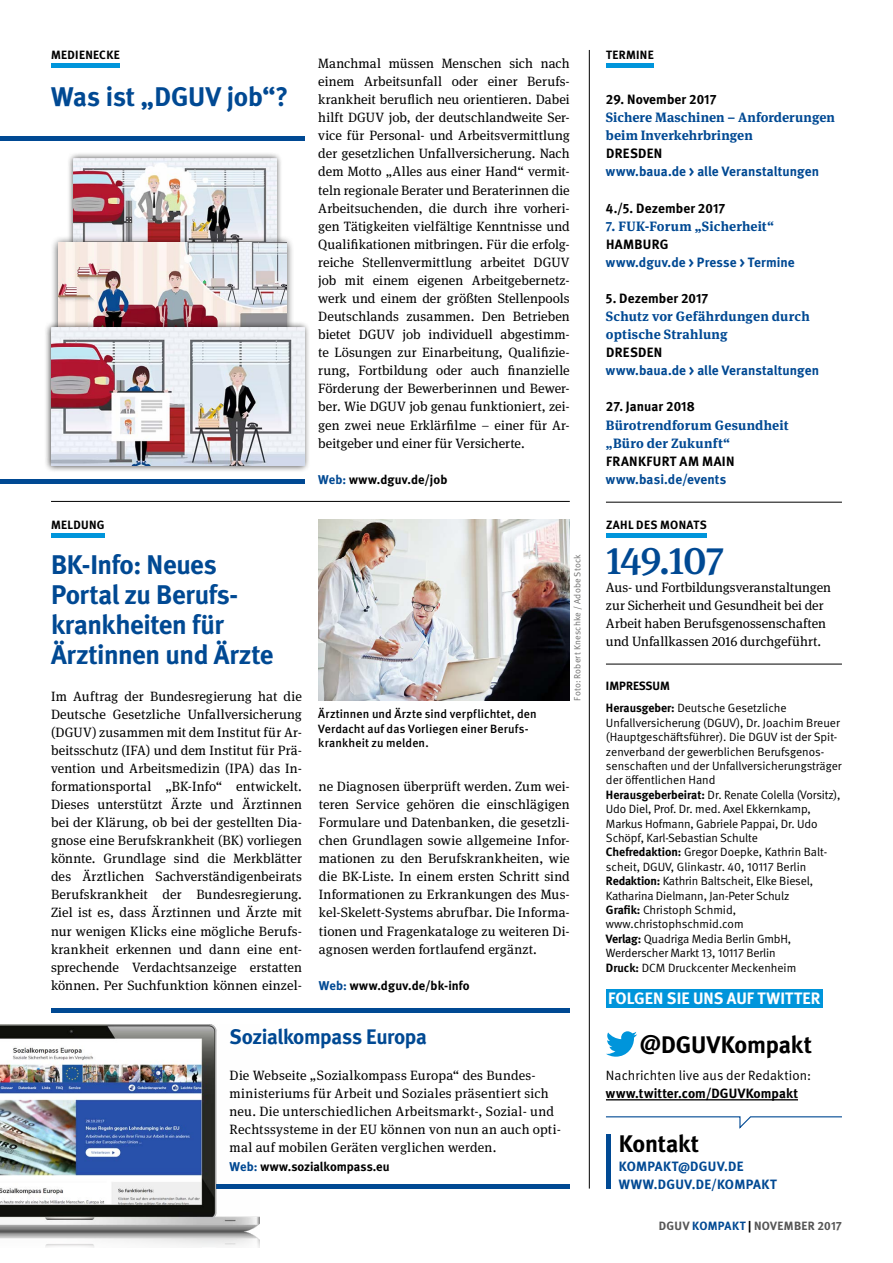
<style>
.page{position:relative;width:893px;height:1263px;background:#fff}
.page>*{position:absolute;margin:0;border:0;box-sizing:border-box;transform-origin:0 0}
.Zahl_des_Monats{font:500 39px "DGUV Meta Serif";letter-spacing:-.045em;color:#004993}
.Headline__Seite_4{font:700 27px/30px "DGUV Meta";letter-spacing:-.01em;color:#004993}
.Headline__Twitter{font:700 24px "DGUV Meta";letter-spacing:-.005em;color:#000}
.Headline__Kontakt{font:700 24px "DGUV Meta";letter-spacing:-.01em;color:#000}
.Headline__Seite_4-2{font:700 21px "DGUV Meta";letter-spacing:-.02em;color:#004993}
.Rubrik__Twitter{font:700 16.5px "DGUV Meta";letter-spacing:.005em;color:#fff}
.Fließtext{font:13.5px/18px "DGUV Meta Serif";letter-spacing:.01em;color:#000;text-align:justify}
.Erster_Absatz{font:13.5px/18px "DGUV Meta Serif";letter-spacing:.005em;color:#000;text-align:justify}
.Erster_Absatz__links{font:13.5px/18px "DGUV Meta Serif";letter-spacing:.01em;color:#000}
.Termin__Titel{font:700 13.5px/18px "DGUV Meta Serif";letter-spacing:.01em;color:#004993}
.Termin__Link{font:700 13.5px "DGUV Meta";letter-spacing:.005em;color:#004993}
.Termin__Datum{font:700 13.5px "DGUV Meta";letter-spacing:.005em;color:#000}
.Weblink{font:13.5px/18px "DGUV Meta";letter-spacing:.005em;color:#000}
.Termin__Location{font:700 13.5px "DGUV Meta";letter-spacing:.025em;color:#000}
.Kontakt__Links{font:700 13.5px "DGUV Meta";letter-spacing:.02em;color:#004993}
.Weblink-2{font:700 12.75px "DGUV Meta";letter-spacing:.005em;color:#000}
.Impressum{font:12px/14.4px "DGUV Meta";letter-spacing:-.01em;color:#000}
.Bildzeile{font:500 12px/14.4px "DGUV Meta";letter-spacing:.01em;color:#000}
.Rubrik{font:700 12px "DGUV Meta";letter-spacing:.03em;color:#000}
.t1{font:700 12px "DGUV Meta";letter-spacing:.025em;color:#565656}
.Impressum-2{font:700 12px "DGUV Meta";color:#000}
.Bildquelle{font:9px "DGUV Meta";letter-spacing:.02em;color:#6f6f6e}
.s1{color:#004993}
.s2{font-weight:700}
.s3{color:#000}
</style>
<div class="page">
<hr style="left:606px;top:1134px;width:4px;height:54px;background:#004993">
<div style="left:606px;top:990px;width:217px;height:18px;background:#0095db"></div>
<hr style="left:606px;top:1099px;width:192px;height:1px;background:#000">
<svg style="left:606px;top:1031px;width:31px;height:26px"></svg>
<svg style="left:606px;top:1116px;width:236px;height:13px"></svg>
<hr style="left:589px;top:50px;width:1px;height:1138px;background:#000">
<hr style="left:606px;top:502px;width:236px;height:1px;background:#000">
<hr style="left:606px;top:664px;width:236px;height:1px;background:#000">
<hr style="left:51px;top:1184px;width:519px;height:4px;background:#004993">
<hr style="left:51px;top:1008px;width:519px;height:4px;background:#004993">
<hr style="left:51px;top:501px;width:519px;height:1px;background:#000">
<hr style="left:51px;top:534px;width:54px;height:4px;background:#0095db">
<hr style="left:606px;top:64px;width:48px;height:4px;background:#0095db">
<hr style="left:0;top:136px;width:304px;height:4px;background:#004993">
<div style="left:0;top:479px;width:304px;height:5px;background:#004993"></div>
<div style="left:67px;top:152px;width:216px;height:123px;background:#000;opacity:.75"></div>
<img style="left:74px;top:158px;width:202px;height:77px">
<div style="left:50px;top:235px;width:245px;height:140px;background:#000;opacity:.75"></div>
<img style="left:58px;top:243px;width:229px;height:78px">
<hr style="left:51px;top:64px;width:69px;height:4px;background:#0095db">
<img style="left:319px;top:520px;width:251px;height:181px">
<hr style="left:606px;top:533px;width:101px;height:4px;background:#0095db">
<img style="left:0;top:1024px;width:259px;height:223px">
<div style="left:45px;top:321px;width:266px;height:151px;background:#000;opacity:.75"></div>
<img style="left:51px;top:328px;width:253px;height:138px">
<h1 class="Rubrik" style="left:51px;top:48px;width:70px">MEDIENECKE</h1>
<p class="Headline__Seite_4" style="left:51px;top:83px;width:239px">Was ist „DGUV job“?</p>
<h1 class="Rubrik" style="left:51px;top:518px;width:55px">MELDUNG</h1>
<p class="Headline__Seite_4" style="left:51px;top:551px;width:224px">BK-Info: Neues<br>Portal zu Berufs&shy;krankheiten für<br>Ärztinnen und Ärzte</p>
<p class="Fließtext" style="left:51px;top:687px;width:252px">Im Auftrag der Bundesregierung hat die Deutsche Gesetzliche Unfallversicherung (DGUV) zusammen mit dem Institut für Ar&shy;beitsschutz (IFA) und dem Institut für Prä&shy;vention und Arbeitsmedizin (IPA) das In&shy;formationsportal „BK-Info“ entwickelt.<br>Dieses unterstützt Ärzte und Ärztinnen bei der Klärung, ob bei der gestellten Dia&shy;gnose eine Berufskrankheit (BK) vorliegen könnte. Grundlage sind die Merkblätter des Ärztlichen Sachverständigenbeirats Berufskrankheit der Bundesregierung.<br>Ziel ist es, dass Ärztinnen und Ärzte mit nur wenigen Klicks eine mögliche Berufs&shy;krankheit erkennen und dann eine ent&shy;sprechende Verdachtsanzeige erstatten können. Per Suchfunktion können einzel-</p>
<p class="Erster_Absatz" style="left:318px;top:55px;width:253px">Manchmal müssen Menschen sich nach einem Arbeitsunfall oder einer Berufs&shy;krankheit beruflich neu orientieren. Dabei hilft DGUV job, der deutschlandweite Ser&shy;vice für Personal- und Arbeitsvermittlung der gesetzlichen Unfallversicherung. Nach dem Motto „Alles aus einer Hand“ vermit&shy;teln regionale Berater und Beraterinnen die Arbeitsuchenden, die durch ihre vorheri&shy;gen Tätigkeiten vielfältige Kenntnisse und Qualifikationen mitbringen. Für die erfolg&shy;reiche Stellenvermittlung arbeitet DGUV job mit einem eigenen Arbeitgebernetz&shy;werk und einem der größten Stellenpools Deutschlands zusammen. Den Betrieben bietet DGUV job individuell abgestimm&shy;te Lösungen zur Einarbeitung, Qualifizie&shy;rung, Fortbildung oder auch finanzielle Förderung der Bewerberinnen und Bewer&shy;ber. Wie DGUV job genau funktioniert, zei&shy;gen zwei neue Erklärfilme – einer für Ar&shy;beitgeber und einer für Versicherte.</p>
<p class="Weblink-2" style="left:318px;top:472px;width:131px"><span class="s1">Web:</span> www.dguv.de/job</p>
<p class="Bildzeile" style="left:318px;top:707px;width:220px">Ärztinnen und Ärzte sind verpflichtet, den<br>Verdacht auf das Vorliegen einer Berufs&shy;krankheit zu melden.</p>
<p class="Bildquelle" style="left:572px;top:701px;width:148px;rotate:-90deg">Foto: Robert Kneschke / Adobe Stock</p>
<p class="Fließtext" style="left:319px;top:777px;width:252px">ne Diagnosen überprüft werden. Zum wei&shy;teren Service gehören die einschlägigen Formulare und Datenbanken, die gesetzli&shy;chen Grundlagen sowie allgemeine Infor&shy;mationen zu den Berufskrankheiten, wie die BK-Liste. In einem ersten Schritt sind Informationen zu Erkrankungen des Mus&shy;kel-Skelett-Systems abrufbar. Die Informa&shy;tionen und Fragenkataloge zu weiteren Di&shy;agnosen werden fortlaufend ergänzt.</p>
<p class="Weblink-2" style="left:319px;top:978px;width:152px"><span class="s1">Web:</span> www.dguv.de/bk-info</p>
<p class="Headline__Seite_4-2" style="left:230px;top:1024px;width:199px">Sozialkompass Europa</p>
<p class="Erster_Absatz__links" style="left:230px;top:1067px;width:333px">Die Webseite „Sozialkompass Europa“ des Bundes&shy;ministeriums für Arbeit und Soziales präsentiert sich neu. Die unterschiedlichen Arbeitsmarkt-, Sozial- und Rechtssysteme in der EU können von nun an auch opti&shy;mal auf mobilen Geräten verglichen werden.</p>
<p class="Weblink-2" style="left:230px;top:1158px;width:161px"><span class="s1">Web:</span> www.sozialkompass.eu</p>
<h1 class="Rubrik" style="left:606px;top:48px;width:49px">TERMINE</h1>
<p class="Termin__Datum" style="left:606px;top:91px;width:112px">29. November 2017</p>
<p class="Termin__Titel" style="left:606px;top:109px;width:231px">Sichere Maschinen – Anforderungen beim Inverkehrbringen</p>
<p class="Termin__Location" style="left:606px;top:146px;width:58px">DRESDEN</p>
<p class="Termin__Link" style="left:606px;top:164px;width:215px">www.baua.de &gt; alle Veranstaltungen</p>
<p class="Termin__Datum" style="left:606px;top:200px;width:121px">4./5. Dezember 2017</p>
<p class="Termin__Titel" style="left:606px;top:217px;width:169px">7. FUK-Forum „Sicherheit“</p>
<p class="Termin__Location" style="left:606px;top:236px;width:64px">HAMBURG</p>
<p class="Termin__Link" style="left:606px;top:254px;width:190px">www.dguv.de &gt; Presse &gt; Termine</p>
<p class="Termin__Datum" style="left:606px;top:290px;width:104px">5. Dezember 2017</p>
<p class="Termin__Titel" style="left:606px;top:307px;width:205px">Schutz vor Gefährdungen durch optische Strahlung</p>
<p class="Termin__Location" style="left:606px;top:344px;width:58px">DRESDEN</p>
<p class="Termin__Link" style="left:606px;top:363px;width:215px">www.baua.de &gt; alle Veranstaltungen</p>
<p class="Termin__Datum" style="left:606px;top:399px;width:90px">27. Januar 2018</p>
<p class="Termin__Titel" style="left:606px;top:416px;width:184px">Bürotrendforum Gesundheit „Büro der Zukunft“</p>
<p class="Termin__Location" style="left:606px;top:453px;width:130px">FRANKFURT AM MAIN</p>
<p class="Termin__Link" style="left:606px;top:471px;width:122px">www.basi.de/events</p>
<h1 class="Rubrik" style="left:606px;top:518px;width:102px">ZAHL DES MONATS</h1>
<p class="Zahl_des_Monats" style="left:606px;top:537px;width:120px">149.107</p>
<p class="Erster_Absatz__links" style="left:606px;top:579px;width:227px">Aus- und Fortbildungsveranstaltungen zur Sicherheit und Gesundheit bei der Arbeit haben Berufsgenossenschaften und Unfallkassen 2016 durchgeführt.</p>
<p class="Impressum-2" style="left:606px;top:678px;width:66px">IMPRESSUM</p>
<p class="Impressum" style="left:606px;top:701px;width:237px"><span class="s2">Herausgeber:</span> Deutsche Gesetzliche Unfallversicherung (DGUV), Dr. Joachim Breuer (Hauptgeschäftsführer). Die DGUV ist der Spit&shy;zenverband der gewerblichen Berufsgenos&shy;senschaften und der Unfallversicherungsträger der öffentlichen Hand</p>
<p class="Impressum" style="left:606px;top:788px;width:236px"><span class="s2">Herausgeberbeirat:</span> Dr. Renate Colella (Vorsitz), Udo Diel, Prof. Dr. med. Axel Ekkernkamp, Markus Hofmann, Gabriele Pappai, Dr. Udo Schöpf, Karl-Sebastian Schulte</p>
<p class="Impressum" style="left:606px;top:845px;width:223px"><span class="s2">Chefredaktion:</span> Gregor Doepke, Kathrin Balt&shy;scheit, DGUV, Glinkastr. 40, 10117 Berlin</p>
<p class="Impressum" style="left:606px;top:874px;width:209px"><span class="s2">Redaktion:</span> Kathrin Baltscheit, Elke Biesel,<br>Katharina Dielmann, Jan-Peter Schulz</p>
<p class="Impressum" style="left:606px;top:903px;width:139px"><span class="s2">Grafik:</span> Christoph Schmid, www.christophschmid.com</p>
<p class="Impressum" style="left:606px;top:932px;width:187px"><span class="s2">Verlag:</span> Quadriga Media Berlin GmbH,<br>Werderscher Markt 13, 10117 Berlin</p>
<p class="Impressum" style="left:606px;top:961px;width:192px"><span class="s2">Druck:</span> DCM Druckcenter Meckenheim</p>
<p class="Rubrik__Twitter" style="left:608px;top:989px;width:214px">FOLGEN SIE UNS AUF TWITTER</p>
<p class="Headline__Twitter" style="left:640px;top:1030px;width:174px">@DGUVKompakt</p>
<p class="Weblink" style="left:606px;top:1067px;width:207px">Nachrichten live aus der Redaktion: <span class="s2">www.twitter.com/DGUVKompakt</span></p>
<p class="Headline__Kontakt" style="left:619px;top:1130px;width:82px">Kontakt</p>
<p class="Kontakt__Links" style="left:619px;top:1158px;width:126px">KOMPAKT@DGUV.DE</p>
<p class="Kontakt__Links" style="left:619px;top:1176px;width:159px">WWW.DGUV.DE/KOMPAKT</p>
<p class="t1" style="left:659px;top:1219px;width:185px">DGUV <span class="s1">KOMPAKT</span> <span class="s3">|</span> NOVEMBER 2017</p>
</div>
